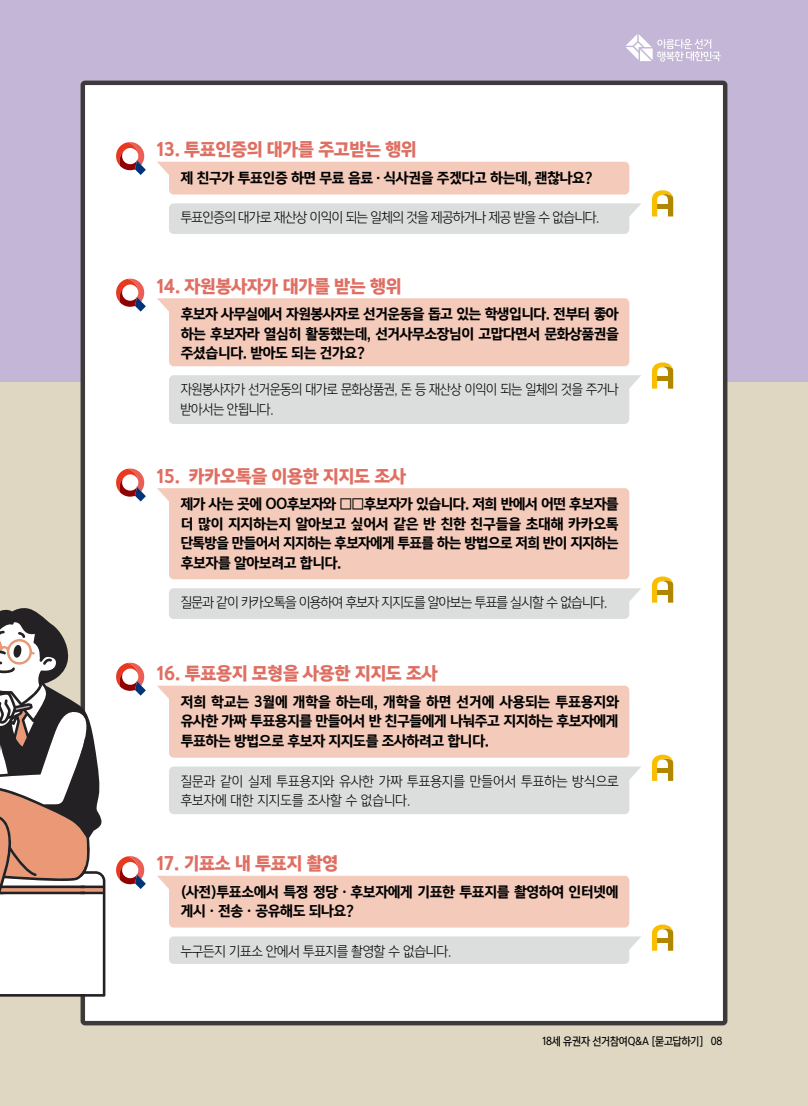
<style>
.page{position:relative;width:808px;height:1106px;background:#fff}
.page>*{position:absolute;margin:0;border:0;box-sizing:border-box;transform-origin:0 0}
.t1{font:16.5px "Yoon Gothic Pro 790";letter-spacing:-.025em;color:#df6f63;scale:.95 1}
.t2{font:13.5px/19.5px "Yoon Gothic Pro 780";letter-spacing:-.03em;color:#000;text-align:justify;scale:.95 1}
.t3{font:13.5px "Yoon Gothic Pro 730";letter-spacing:-.04em;color:#000;scale:.95 1}
.t4{font:13.5px/19.5px "Yoon Gothic Pro 730";color:#000;scale:.95 1}
.t5{font:13.5px/19.5px "Yoon Gothic Pro 730";letter-spacing:-.04em;color:#000;scale:.92 1}
.t6{font:10.5px "Yoon Gothic Pro 760";letter-spacing:-.025em;color:#000;scale:.9 1}
</style>
<div class="page">
<div style="left:0;top:0;width:808px;height:383px;background:#c4b6d6"></div>
<div style="left:0;top:383px;width:808px;height:723px;background:#dfd7c2"></div>
<div style="left:83px;top:83px;width:642px;height:940px;background:#fff;border-radius:2px"></div>
<div style="left:81px;top:81px;width:646px;height:944px;border:4px solid #3e3a39;border-radius:2px"></div>
<svg style="left:0;top:497px;width:105px;height:506px"></svg>
<div style="left:157px;top:162px;width:472px;height:32px;background:#f4cbba"></div>
<div style="left:169px;top:203px;width:472px;height:31px;background:#dcdddd"></div>
<svg style="left:116px;top:142px;width:30px;height:33px"></svg>
<svg style="left:652px;top:190px;width:21px;height:26px"></svg>
<hr style="left:657px;top:204px;width:11px;height:4px;background:#b18700">
<div style="left:157px;top:298px;width:472px;height:68px;background:#f4cbba"></div>
<div style="left:169px;top:375px;width:472px;height:49px;background:#dcdddd"></div>
<svg style="left:116px;top:278px;width:30px;height:33px"></svg>
<svg style="left:652px;top:362px;width:21px;height:26px"></svg>
<hr style="left:657px;top:376px;width:11px;height:4px;background:#b18700">
<div style="left:157px;top:488px;width:472px;height:91px;background:#f4cbba"></div>
<div style="left:169px;top:588px;width:472px;height:31px;background:#dcdddd"></div>
<svg style="left:116px;top:468px;width:30px;height:33px"></svg>
<svg style="left:652px;top:576px;width:21px;height:26px"></svg>
<hr style="left:657px;top:590px;width:11px;height:4px;background:#b18700">
<div style="left:157px;top:685px;width:472px;height:72px;background:#f4cbba"></div>
<div style="left:169px;top:766px;width:472px;height:48px;background:#dcdddd"></div>
<svg style="left:116px;top:662px;width:30px;height:33px"></svg>
<svg style="left:652px;top:754px;width:21px;height:27px"></svg>
<div style="left:657px;top:768px;width:11px;height:5px;background:#b18700"></div>
<div style="left:157px;top:875px;width:472px;height:52px;background:#f4cbba"></div>
<div style="left:169px;top:936px;width:472px;height:27px;background:#dcdddd"></div>
<svg style="left:116px;top:856px;width:30px;height:33px"></svg>
<svg style="left:652px;top:924px;width:21px;height:26px"></svg>
<hr style="left:657px;top:938px;width:11px;height:4px;background:#b18700">
<svg style="left:626px;top:34px;width:95px;height:28px"></svg>
<p class="t1" style="left:157px;top:137px;width:275px">13. 투표인증의 대가를 주고받는 행위</p>
<p class="t2" style="left:181px;top:167px;width:435px">제 친구가 투표인증 하면 무료 음료 · 식사권을 주겠다고 하는데, 괜찮나요?</p>
<p class="t3" style="left:181px;top:209px;width:442px">투표인증의 대가로 재산상 이익이 되는 일체의 것을 제공하거나 제공 받을 수 없습니다.</p>
<p class="t1" style="left:157px;top:273px;width:259px">14. 자원봉사자가 대가를 받는 행위</p>
<p class="t2" style="left:181px;top:304px;width:463px">후보자 사무실에서 자원봉사자로 선거운동을 돕고 있는 학생입니다. 전부터 좋아 하는 후보자라 열심히 활동했는데, 선거사무소장님이 고맙다면서 문화상품권을 주셨습니다. 받아도 되는 건가요?</p>
<p class="t5" style="left:181px;top:379px;width:478px">자원봉사자가 선거운동의 대가로 문화상품권, 돈 등 재산상 이익이 되는 일체의 것을 주거나 받아서는 안됩니다.</p>
<p class="t1" style="left:157px;top:463px;width:264px">15. 카카오톡을 이용한 지지도 조사</p>
<p class="t2" style="left:181px;top:494px;width:463px">제가 사는 곳에 OO후보자와 □□후보자가 있습니다. 저희 반에서 어떤 후보자를 더 많이 지지하는지 알아보고 싶어서 같은 반 친한 친구들을 초대해 카카오톡 단톡방을 만들어서 지지하는 후보자에게 투표를 하는 방법으로 저희 반이 지지하는 후보자를 알아보려고 합니다.</p>
<p class="t3" style="left:181px;top:594px;width:450px">질문과 같이 카카오톡을 이용하여 후보자 지지도를 알아보는 투표를 실시할 수 없습니다.</p>
<p class="t1" style="left:157px;top:661px;width:297px">16. 투표용지 모형을 사용한 지지도 조사</p>
<p class="t2" style="left:181px;top:691px;width:463px">저희 학교는 3월에 개학을 하는데, 개학을 하면 선거에 사용되는 투표용지와 유사한 가짜 투표용지를 만들어서 반 친구들에게 나눠주고 지지하는 후보자에게 투표하는 방법으로 후보자 지지도를 조사하려고 합니다.</p>
<p class="t4" style="left:181px;top:771px;width:463px">질문과 같이 실제 투표용지와 유사한 가짜 투표용지를 만들어서 투표하는 방식으로 후보자에 대한 지지도를 조사할 수 없습니다.</p>
<p class="t1" style="left:157px;top:851px;width:192px">17. 기표소 내 투표지 촬영</p>
<p class="t2" style="left:181px;top:881px;width:463px">(사전)투표소에서 특정 정당ㆍ후보자에게 기표한 투표지를 촬영하여 인터넷에 게시ㆍ전송ㆍ공유해도 되나요?</p>
<p class="t3" style="left:181px;top:942px;width:286px">누구든지 기표소 안에서 투표지를 촬영할 수 없습니다.</p>
<p class="t6" style="left:543px;top:1033px;width:201px">18세 유권자 선거참여Q&amp;A [묻고답하기] 08</p>
</div>
